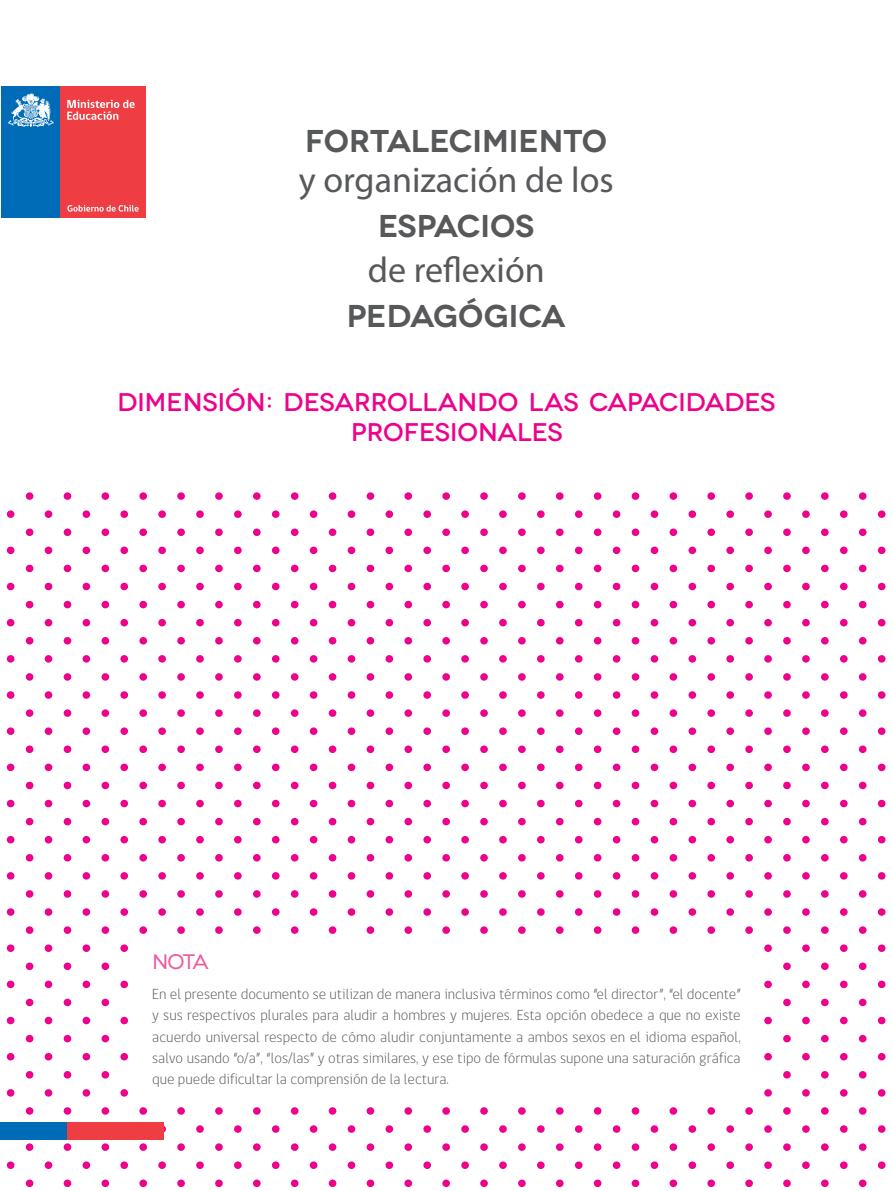
<style>
.page{position:relative;width:893px;height:1191px;background:#fff}
.page>*{position:absolute;margin:0;border:0;box-sizing:border-box;transform-origin:0 0}
.t1{font:36px "Myriad Pro";color:#57585a}
.t2{font:600 31.5px "Novecentowide";color:#57585a}
.SUBTITULOS{font:500 25.5px/30.6px "Novecentowide";color:#ed028c}
.t3{font:21px "Novecentowide";color:#ef59a1}
.t4{font:300 15px/21.3px "gob CL";color:#57585a;text-align:justify}
</style>
<div class="page">
<svg style="left:25px;top:492px;width:842px;height:8px"></svg>
<svg style="left:7px;top:510px;width:878px;height:8px"></svg>
<svg style="left:25px;top:528px;width:842px;height:8px"></svg>
<svg style="left:7px;top:546px;width:878px;height:8px"></svg>
<svg style="left:25px;top:564px;width:842px;height:8px"></svg>
<svg style="left:7px;top:583px;width:878px;height:7px"></svg>
<svg style="left:25px;top:601px;width:842px;height:7px"></svg>
<svg style="left:7px;top:619px;width:878px;height:7px"></svg>
<svg style="left:25px;top:637px;width:842px;height:7px"></svg>
<svg style="left:7px;top:655px;width:878px;height:7px"></svg>
<svg style="left:25px;top:673px;width:842px;height:7px"></svg>
<svg style="left:7px;top:691px;width:878px;height:8px"></svg>
<svg style="left:25px;top:709px;width:842px;height:8px"></svg>
<svg style="left:7px;top:727px;width:878px;height:8px"></svg>
<svg style="left:25px;top:745px;width:842px;height:8px"></svg>
<svg style="left:7px;top:763px;width:878px;height:8px"></svg>
<svg style="left:25px;top:781px;width:842px;height:8px"></svg>
<svg style="left:7px;top:799px;width:878px;height:8px"></svg>
<svg style="left:25px;top:818px;width:842px;height:7px"></svg>
<svg style="left:7px;top:836px;width:878px;height:7px"></svg>
<svg style="left:25px;top:854px;width:842px;height:7px"></svg>
<svg style="left:7px;top:872px;width:878px;height:7px"></svg>
<svg style="left:25px;top:890px;width:842px;height:7px"></svg>
<svg style="left:7px;top:908px;width:878px;height:7px"></svg>
<svg style="left:25px;top:926px;width:842px;height:8px"></svg>
<svg style="left:7px;top:944px;width:878px;height:8px"></svg>
<svg style="left:25px;top:962px;width:842px;height:8px"></svg>
<svg style="left:7px;top:980px;width:878px;height:8px"></svg>
<svg style="left:25px;top:998px;width:842px;height:8px"></svg>
<svg style="left:7px;top:1016px;width:878px;height:8px"></svg>
<svg style="left:25px;top:1034px;width:842px;height:8px"></svg>
<svg style="left:7px;top:1053px;width:878px;height:7px"></svg>
<svg style="left:25px;top:1071px;width:842px;height:7px"></svg>
<svg style="left:7px;top:1089px;width:878px;height:7px"></svg>
<svg style="left:25px;top:1107px;width:842px;height:7px"></svg>
<svg style="left:164px;top:1125px;width:721px;height:7px"></svg>
<svg style="left:25px;top:1143px;width:842px;height:7px"></svg>
<svg style="left:7px;top:1161px;width:878px;height:8px"></svg>
<svg style="left:25px;top:1179px;width:842px;height:8px"></svg>
<div style="left:130px;top:943px;width:628px;height:159px;background:#fff"></div>
<div style="left:1px;top:1122px;width:66px;height:18px;background:#006cb7"></div>
<div style="left:67px;top:1122px;width:97px;height:18px;background:#ee3d43"></div>
<div style="left:1px;top:87px;width:60px;height:131px;background:#006cb7"></div>
<div style="left:61px;top:87px;width:85px;height:131px;background:#ee3d43"></div>
<svg style="left:67px;top:100px;width:68px;height:20px"></svg>
<svg style="left:67px;top:205px;width:72px;height:7px"></svg>
<svg style="left:8px;top:93px;width:46px;height:34px"></svg>
<p class="t2" style="left:305px;top:122px;width:303px">FORTALECIMIENTO</p>
<p class="t1" style="left:299px;top:158px;width:316px">y organización de los</p>
<p class="t2" style="left:378px;top:207px;width:158px">ESPACIOS</p>
<p class="t1" style="left:368px;top:248px;width:179px">de reflexión</p>
<p class="t2" style="left:347px;top:297px;width:220px">PEDAGÓGICA</p>
<p class="SUBTITULOS" style="left:351px;top:387px;width:426px;text-indent:-234px">DIMENSIÓN: DESARROLLANDO LAS CAPACIDADES<br>PROFESIONALES</p>
<p class="t3" style="left:152px;top:949px;width:58px">NOTA</p>
<p class="t4" style="left:152px;top:983px;width:590px">En el presente documento se utilizan de manera inclusiva términos como “el director”, “el docente” y sus respectivos plurales para aludir a hombres y mujeres. Esta opción obedece a que no existe acuerdo universal respecto de cómo aludir conjuntamente a ambos sexos en el idioma español, salvo usando “o/a”, “los/las” y otras similares, y ese tipo de fórmulas supone una saturación gráfica que puede dificultar la comprensión de la lectura.</p>
</div>
